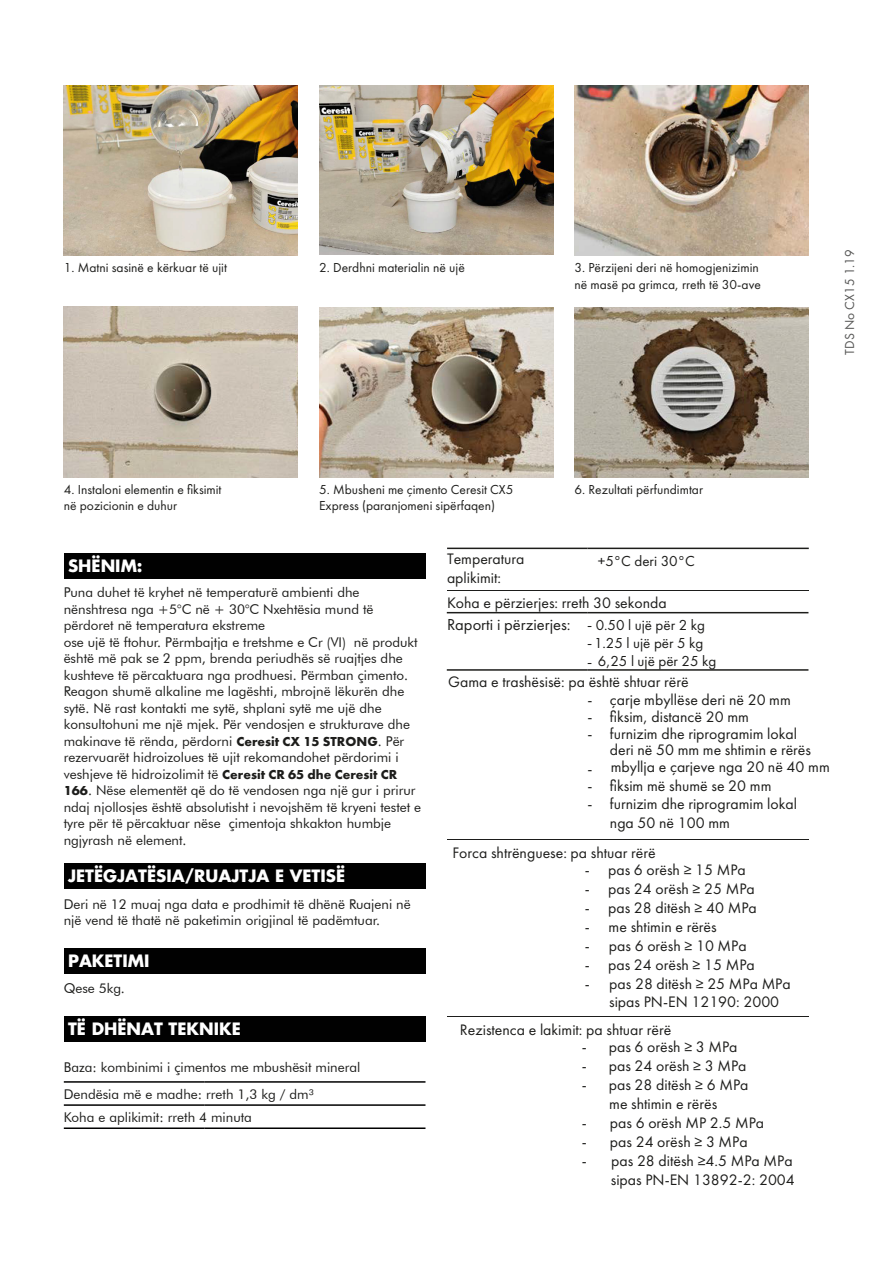
<style>
.page{position:relative;width:894px;height:1264px;background:#fff}
.page>*{position:absolute;margin:0;border:0;box-sizing:border-box;transform-origin:0 0}
.t1{font:700 16.5px "Futura Std";color:#fff}
.t2{font:16.5px "Futura PT";color:#1d1d1b}
.t3{font:15.75px/18.9px "Futura PT";color:#1d1d1b}
.t4{font:15px "Futura PT";color:#1d1d1b}
.t5{font:13.5px/16.5px "Futura BT";color:#1d1d1b}
.t6{font:13.5px/16.2px "Futura PT";color:#1d1d1b}
.t7{font:13.5px "Futura PT";color:#575756}
.s1{font-family:"Futura PT";font-weight:700}
.s2{font-family:"Arial Unicode MS";font-size:13.5px}
.s3{font-size:15px}
</style>
<div class="page">
<div style="left:64px;top:553px;width:361px;height:25px;background:#010101"></div>
<div style="left:64px;top:862px;width:361px;height:26px;background:#010101"></div>
<div style="left:64px;top:947px;width:361px;height:26px;background:#010101"></div>
<div style="left:64px;top:1015px;width:361px;height:26px;background:#010101"></div>
<hr style="left:64px;top:1080px;width:140px;height:2px;background:#010101">
<hr style="left:204px;top:1080px;width:221px;height:2px;background:#010101">
<hr style="left:64px;top:1104px;width:140px;height:1px;background:#010101">
<hr style="left:204px;top:1104px;width:221px;height:1px;background:#010101">
<hr style="left:64px;top:1127px;width:140px;height:1px;background:#010101">
<hr style="left:204px;top:1127px;width:221px;height:1px;background:#010101">
<img style="left:64px;top:85px;width:234px;height:170px">
<img style="left:64px;top:307px;width:234px;height:170px">
<img style="left:319px;top:85px;width:234px;height:170px">
<img style="left:319px;top:307px;width:234px;height:170px">
<img style="left:574px;top:86px;width:234px;height:169px">
<img style="left:574px;top:307px;width:234px;height:170px">
<hr style="left:447px;top:589px;width:361px;height:1px;background:#1d1d1b">
<hr style="left:447px;top:839px;width:361px;height:1px;background:#1d1d1b">
<hr style="left:447px;top:1016px;width:361px;height:1px;background:#1d1d1b">
<hr style="left:447px;top:547px;width:140px;height:2px;background:#1d1d1b">
<hr style="left:587px;top:547px;width:221px;height:2px;background:#1d1d1b">
<hr style="left:446px;top:611px;width:141px;height:2px;background:#1d1d1b">
<hr style="left:587px;top:611px;width:221px;height:2px;background:#1d1d1b">
<hr style="left:446px;top:669px;width:141px;height:1px;background:#1d1d1b">
<hr style="left:587px;top:669px;width:221px;height:1px;background:#1d1d1b">
<p class="t6" style="left:64px;top:259px;width:165px">1. Matni sasinë e kërkuar të ujit</p>
<p class="t6" style="left:319px;top:259px;width:147px">2. Derdhni materialin në ujë</p>
<p class="t6" style="left:574px;top:259px;width:188px">3. Përzijeni deri në homogjenizimin në masë pa grimca, rreth të 30-ave</p>
<p class="t7" style="left:841px;top:355px;width:107px;rotate:-90deg">TDS No CX15 1.19</p>
<p class="t6" style="left:64px;top:481px;width:159px">4. Instaloni elementin e fiksimit në pozicionin e duhur</p>
<p class="t6" style="left:319px;top:481px;width:196px">5. Mbusheni me çimento Ceresit CX5<br>Express (paranjomeni sipërfaqen)</p>
<p class="t6" style="left:574px;top:481px;width:130px">6. Rezultati përfundimtar</p>
<p class="t1" style="left:68px;top:553px;width:76px">SHËNIM:</p>
<p class="t5" style="left:64px;top:583px;width:359px">Puna duhet të kryhet në temperaturë ambienti dhe nënshtresa nga +5°C në + 30°C Nxehtësia mund të përdoret në temperatura ekstreme<br>ose ujë të ftohur. Përmbajtja e tretshme e Cr (VI) në produkt është më pak se 2 ppm, brenda periudhës së ruajtjes dhe kushteve të përcaktuara nga prodhuesi. Përmban çimento.<br>Reagon shumë alkaline me lagështi, mbrojnë lëkurën dhe sytë. Në rast kontakti me sytë, shplani sytë me ujë dhe konsultohuni me një mjek. Për vendosjen e strukturave dhe makinave të rënda, përdorni <span class="s1">Ceresit CX 15 STRONG</span>. Për rezervuarët hidroizolues të ujit rekomandohet përdorimi i veshjeve të hidroizolimit të <span class="s1">Ceresit CR 65 dhe Ceresit CR 166</span>. Nëse elementët që do të vendosen nga një gur i prirur ndaj njollosjes është absolutisht i nevojshëm të kryeni testet e tyre për të përcaktuar nëse çimentoja shkakton humbje ngjyrash në element.</p>
<p class="t1" style="left:68px;top:863px;width:278px">JETËGJATËSIA/RUAJTJA E VETISË</p>
<p class="t5" style="left:64px;top:895px;width:348px">Deri në 12 muaj nga data e prodhimit të dhënë Ruajeni në një vend të thatë në paketimin origjinal të padëmtuar.</p>
<p class="t1" style="left:68px;top:948px;width:83px">PAKETIMI</p>
<p class="t5" style="left:64px;top:979px;width:63px">Qese 5kg.</p>
<p class="t1" style="left:68px;top:1016px;width:174px">TË DHËNAT TEKNIKE</p>
<p class="t5" style="left:64px;top:1053px;width:298px;line-height:26.7px">Baza: kombinimi i çimentos me mbushësit mineral<br>Dendësia më e madhe: rreth 1,3 kg / dm³</p>
<p class="t5" style="left:64px;top:1108px;width:190px">Koha e aplikimit: rreth 4 minuta</p>
<p class="t3" style="left:447px;top:549px;width:79px">Temperatura</p>
<p class="t4" style="left:597px;top:552px;width:98px">+5°C deri 30°C</p>
<p class="t3" style="left:447px;top:565px;width:221px;line-height:24.8px">aplikimit:<br>Koha e përzierjes: rreth 30 sekonda</p>
<p class="t2" style="left:447px;top:614px;width:259px">Raporti i përzierjes: <span class="s2">-</span> <span class="s3">0.50 l ujë për 2 kg</span></p>
<p class="t4" style="left:587px;top:633px;width:117px"><span class="s2">-</span> 1.25 l ujë për 5 kg</p>
<p class="t4" style="left:587px;top:651px;width:130px"><sub>-</sub> 6,25 l ujë për 25 kg</p>
<p class="t3" style="left:448px;top:672px;width:242px">Gama e trashësisë: pa është shtuar rërë</p>
<p class="t3" style="left:587px;top:690px;width:205px">- çarje mbyllëse deri në 20 mm</p>
<p class="t3" style="left:587px;top:707px;width:163px">- fiksim, distancë 20 mm</p>
<p class="t3" style="left:610px;top:725px;width:202px;line-height:16px;text-indent:-23px">- furnizim dhe riprogramim lokal deri në 50 mm me shtimin e rërës</p>
<p class="t3" style="left:587px;top:757px;width:244px">- mbyllja e çarjeve nga 20 në 40 mm</p>
<p class="t3" style="left:587px;top:776px;width:185px">- fiksim më shumë se 20 mm</p>
<p class="t3" style="left:609px;top:793px;width:188px;text-indent:-23px">- furnizim dhe riprogramim lokal nga 50 në 100 mm</p>
<p class="t3" style="left:452px;top:842px;width:205px">Forca shtrënguese: pa shtuar rërë</p>
<p class="t3" style="left:584px;top:860px;width:163px">- pas 6 orësh ≥ 15 MPa</p>
<p class="t3" style="left:584px;top:878px;width:172px">- pas 24 orësh ≥ 25 MPa</p>
<p class="t3" style="left:584px;top:897px;width:174px">- pas 28 ditësh ≥ 40 MPa</p>
<p class="t3" style="left:584px;top:916px;width:133px">- me shtimin e rërës</p>
<p class="t3" style="left:584px;top:935px;width:163px">- pas 6 orësh ≥ 10 MPa</p>
<p class="t3" style="left:584px;top:954px;width:172px">- pas 24 orësh ≥ 15 MPa</p>
<p class="t3" style="left:609px;top:973px;width:183px;text-indent:-24px">- pas 28 ditësh ≥ 25 MPa MPa sipas PN-EN 12190: 2000</p>
<p class="t3" style="left:581px;top:1037px;width:157px">- pas 6 orësh ≥ 3 MPa</p>
<p class="t3" style="left:581px;top:1056px;width:166px">- pas 24 orësh ≥ 3 MPa</p>
<p class="t3" style="left:581px;top:1075px;width:168px;text-align:center">- pas 28 ditësh ≥ 6 MPa me shtimin e rërës</p>
<p class="t3" style="left:581px;top:1112px;width:184px">- pas 6 orësh MP 2.5 MPa</p>
<p class="t3" style="left:581px;top:1131px;width:167px">- pas 24 orësh ≥ 3 MPa</p>
<p class="t3" style="left:581px;top:1150px;width:215px;text-align:right">- pas 28 ditësh ≥4.5 MPa MPa sipas PN-EN 13892-2: 2004</p>
<p class="t3" style="left:460px;top:1020px;width:213px">Rezistenca e lakimit: pa shtuar rërë</p>
</div>
